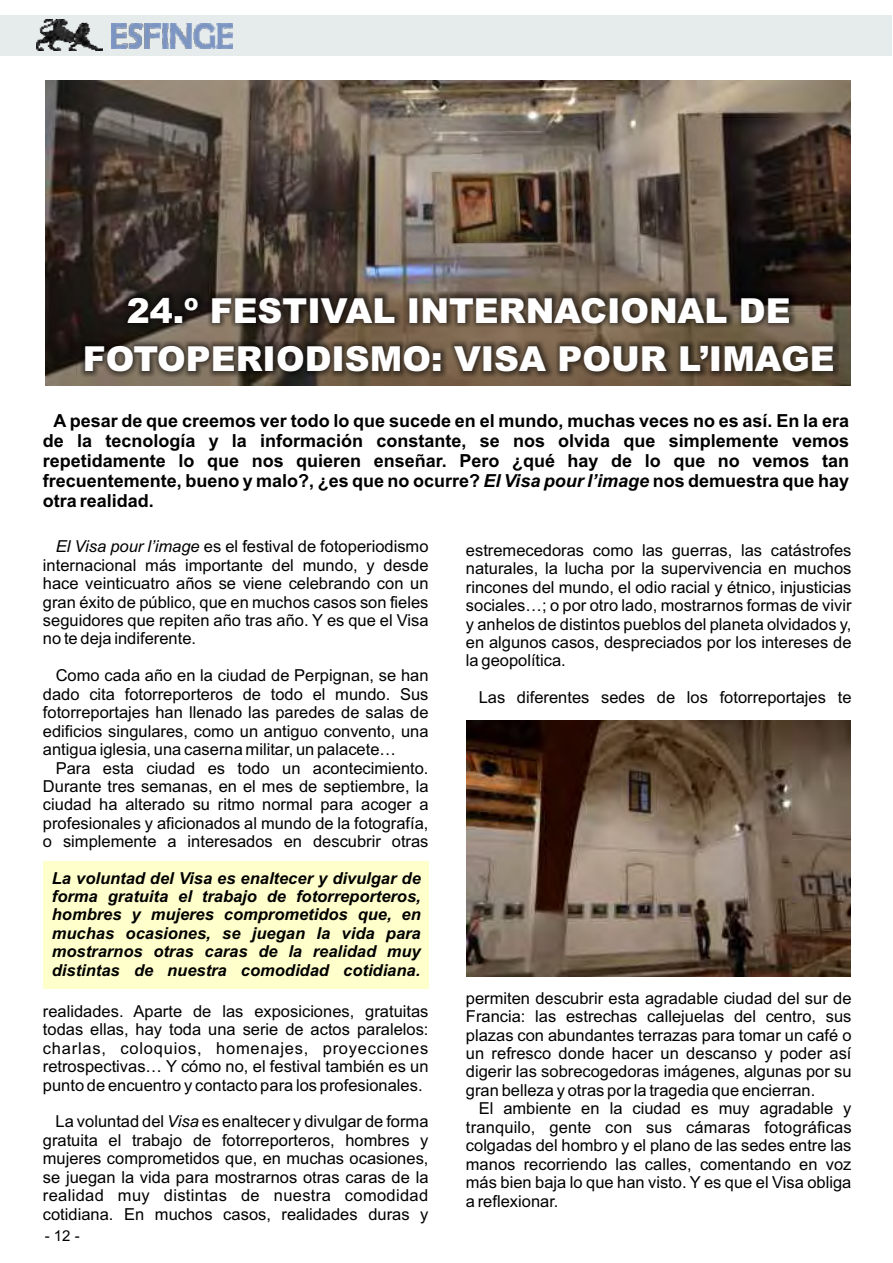
<style>
.page{position:relative;width:893px;height:1263px;background:#fff}
.page>*{position:absolute;margin:0;border:0;box-sizing:border-box;transform-origin:0 0}
.t1{font:italic 900 34.5px/48.6px "Arial";color:#fff;text-align:center}
.t2{font:700 18px/20.1px "Arial";color:#000;text-align:justify}
.t3{font:16.5px/18.5px "Arial";color:#000;text-align:justify}
.t4{font:italic 700 16.5px/18.5px "Arial";color:#000;text-align:justify}
.t5{font:15px "Arial";color:#000}
.s1{font-style:italic}
</style>
<div class="page">
<img style="left:466px;top:721px;width:384px;height:256px">
<div style="left:43px;top:861px;width:386px;height:128px;background:#ffc"></div>
<img style="left:45px;top:81px;width:805px;height:305px">
<div style="left:77px;top:291px;width:762px;height:86px;background:#000;opacity:.49"></div>
<div style="left:0;top:15px;width:892px;height:41px;background:#e6ebeb"></div>
<img style="left:111px;top:24px;width:122px;height:24px">
<img style="left:36px;top:19px;width:66px;height:32px">
<h1 class="t1" style="left:83px;top:290px;width:753px">24.º FESTIVAL INTERNACIONAL DE<br>FOTOPERIODISMO: VISA POUR L’IMAGE</h1>
<p class="t2" style="left:43px;top:412px;width:808px;text-indent:11px">A pesar de que creemos ver todo lo que sucede en el mundo, muchas veces no es así. En la era de la tecnología y la información constante, se nos olvida que simplemente vemos repetidamente lo que nos quieren enseñar. Pero ¿qué hay de lo que no vemos tan frecuentemente, bueno y malo?, ¿es que no ocurre? <span class="s1">El Visa pour l’image</span> nos demuestra que hay otra realidad.</p>
<p class="t3" style="left:43px;top:539px;width:387px;text-indent:13px"><span class="s1">El Visa pour l’image</span> es el festival de fotoperiodismo internacional más importante del mundo, y desde hace veinticuatro años se viene celebrando con un gran éxito de público, que en muchos casos son fieles seguidores que repiten año tras año. Y es que el Visa no te deja indiferente.</p>
<p class="t3" style="left:43px;top:668px;width:387px;text-indent:13px">Como cada año en la ciudad de Perpignan, se han dado cita fotorreporteros de todo el mundo. Sus fotorreportajes han llenado las paredes de salas de edificios singulares, como un antiguo convento, una antigua iglesia, una caserna militar, un palacete…</p>
<p class="t3" style="left:43px;top:760px;width:387px;text-indent:13px">Para esta ciudad es todo un acontecimiento.<br>Durante tres semanas, en el mes de septiembre, la ciudad ha alterado su ritmo normal para acoger a profesionales y aficionados al mundo de la fotografía, o simplemente a interesados en descubrir otras</p>
<p class="t4" style="left:52px;top:870px;width:370px">La voluntad del Visa es enaltecer y divulgar de forma gratuita el trabajo de fotorreporteros, hombres y mujeres comprometidos que, en muchas ocasiones, se juegan la vida para mostrarnos otras caras de la realidad muy distintas de nuestra comodidad cotidiana.</p>
<p class="t3" style="left:43px;top:1003px;width:387px">realidades. Aparte de las exposiciones, gratuitas todas ellas, hay toda una serie de actos paralelos: charlas, coloquios, homenajes, proyecciones retrospectivas… Y cómo no, el festival también es un punto de encuentro y contacto para los profesionales.</p>
<p class="t3" style="left:43px;top:1114px;width:387px;text-indent:13px">La voluntad del <span class="s1">Visa</span> es enaltecer y divulgar de forma gratuita el trabajo de fotorreporteros, hombres y mujeres comprometidos que, en muchas ocasiones, se juegan la vida para mostrarnos otras caras de la realidad muy distintas de nuestra comodidad cotidiana. En muchos casos, realidades duras y</p>
<p class="t5" style="left:45px;top:1230px;width:37px">- 12 -</p>
<p class="t3" style="left:466px;top:542px;width:387px">estremecedoras como las guerras, las catástrofes naturales, la lucha por la supervivencia en muchos rincones del mundo, el odio racial y étnico, injusticias sociales…; o por otro lado, mostrarnos formas de vivir y anhelos de distintos pueblos del planeta olvidados y, en algunos casos, despreciados por los intereses de la geopolítica.</p>
<p class="t3" style="left:479px;top:690px;width:374px">Las diferentes sedes de los fotorreportajes te</p>
<p class="t3" style="left:466px;top:990px;width:387px">permiten descubrir esta agradable ciudad del sur de Francia: las estrechas callejuelas del centro, sus plazas con abundantes terrazas para tomar un café o un refresco donde hacer un descanso y poder así digerir las sobrecogedoras imágenes, algunas por su gran belleza y otras por la tragedia que encierran.</p>
<p class="t3" style="left:466px;top:1101px;width:387px;text-indent:13px">El ambiente en la ciudad es muy agradable y tranquilo, gente con sus cámaras fotográficas colgadas del hombro y el plano de las sedes entre las manos recorriendo las calles, comentando en voz más bien baja lo que han visto. Y es que el Visa obliga a reflexionar.</p>
</div>
